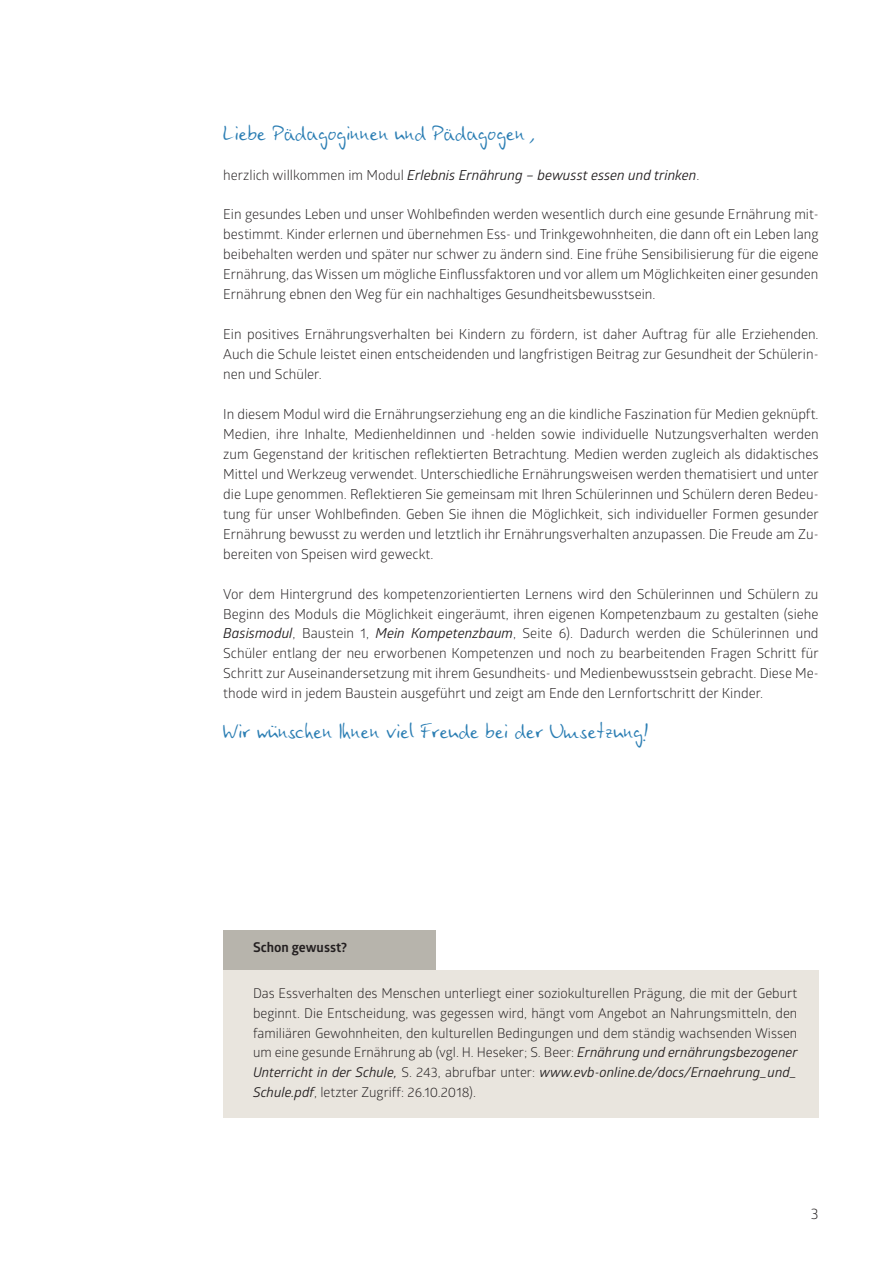
<style>
.page{position:relative;width:893px;height:1263px;background:#fff}
.page>*{position:absolute;margin:0;border:0;box-sizing:border-box;transform-origin:0 0}
.t1{font:24px "Ego LT";color:#2d7fb4}
.t2{font:15px "Glober";color:#231f20}
.t3{font:13.8px/20px "Glober";color:#231f20;text-align:justify}
.t4{font:italic 13.8px "Glober";color:#231f20}
.t5{font:13.5px/20px "Glober";color:#231f20;text-align:justify}
.t6{font:700 13.5px "Glober";color:#231f20}
.s1{font-style:normal}
.s2{font-style:italic}
</style>
<div class="page">
<div style="left:223px;top:930px;width:213px;height:39px;background:#b7b4ac"></div>
<div style="left:223px;top:970px;width:596px;height:148px;background:#e9e5de"></div>
<h1 class="t1" style="left:223px;top:117px;width:314px">Liebe Pädagoginnen und Pädagogen,</h1>
<p class="t4" style="left:223px;top:165px;width:478px"><span class="s1">herzlich willkommen im Modul</span> Erlebnis Ernährung – bewusst essen und trinken<span class="s1">.</span></p>
<p class="t3" style="left:223px;top:204px;width:597px">Ein gesundes Leben und unser Wohlbefinden werden wesentlich durch eine gesunde Ernährung mit&shy;bestimmt. Kinder erlernen und übernehmen Ess- und Trinkgewohnheiten, die dann oft ein Leben lang beibehalten werden und später nur schwer zu ändern sind. Eine frühe Sensibilisierung für die eigene Ernährung, das Wissen um mögliche Einflussfaktoren und vor allem um Möglichkeiten einer gesunden Ernährung ebnen den Weg für ein nachhaltiges Gesundheitsbewusstsein.</p>
<p class="t3" style="left:223px;top:324px;width:597px">Ein positives Ernährungsverhalten bei Kindern zu fördern, ist daher Auftrag für alle Erziehenden.<br>Auch die Schule leistet einen entscheidenden und langfristigen Beitrag zur Gesundheit der Schülerin&shy;nen und Schüler.</p>
<p class="t3" style="left:223px;top:403px;width:597px">In diesem Modul wird die Ernährungserziehung eng an die kindliche Faszination für Medien geknüpft.<br>Medien, ihre Inhalte, Medienheldinnen und -helden sowie individuelle Nutzungsverhalten werden zum Gegenstand der kritischen reflektierten Betrachtung. Medien werden zugleich als didaktisches Mittel und Werkzeug verwendet. Unterschiedliche Ernährungsweisen werden thematisiert und unter die Lupe genommen. Reflektieren Sie gemeinsam mit Ihren Schülerinnen und Schülern deren Bedeu&shy;tung für unser Wohlbefinden. Geben Sie ihnen die Möglichkeit, sich individueller Formen gesunder Ernährung bewusst zu werden und letztlich ihr Ernährungsverhalten anzupassen. Die Freude am Zu&shy;bereiten von Speisen wird geweckt.</p>
<p class="t3" style="left:223px;top:583px;width:597px">Vor dem Hintergrund des kompetenzorientierten Lernens wird den Schülerinnen und Schülern zu Beginn des Moduls die Möglichkeit eingeräumt, ihren eigenen Kompetenzbaum zu gestalten (siehe <span class="s2">Basismodul</span>, Baustein 1, <span class="s2">Mein Kompetenzbaum</span>, Seite 6). Dadurch werden die Schülerinnen und Schüler entlang der neu erworbenen Kompetenzen und noch zu bearbeitenden Fragen Schritt für Schritt zur Auseinandersetzung mit ihrem Gesundheits- und Medienbewusstsein gebracht. Diese Me&shy;thode wird in jedem Baustein ausgeführt und zeigt am Ende den Lernfortschritt der Kinder.</p>
<h1 class="t1" style="left:223px;top:716px;width:426px">Wir wünschen Ihnen viel Freude bei der Umsetzung!</h1>
<p class="t6" style="left:253px;top:938px;width:96px">Schon gewusst?</p>
<p class="t5" style="left:253px;top:982px;width:546px">Das Essverhalten des Menschen unterliegt einer soziokulturellen Prägung, die mit der Geburt beginnt. Die Entscheidung, was gegessen wird, hängt vom Angebot an Nahrungsmitteln, den familiären Gewohnheiten, den kulturellen Bedingungen und dem ständig wachsenden Wissen um eine gesunde Ernährung ab (vgl. H. Heseker; S. Beer: <span class="s2">Ernährung und ernährungsbezogener Unterricht in der Schule,</span> S. 243, abrufbar unter: <span class="s2">www.evb-online.de/docs/Ernaehrung_und_ Schule.pdf</span>, letzter Zugriff: 26.10.2018).</p>
<p class="t2" style="left:811px;top:1203px;width:9px">3</p>
</div>
